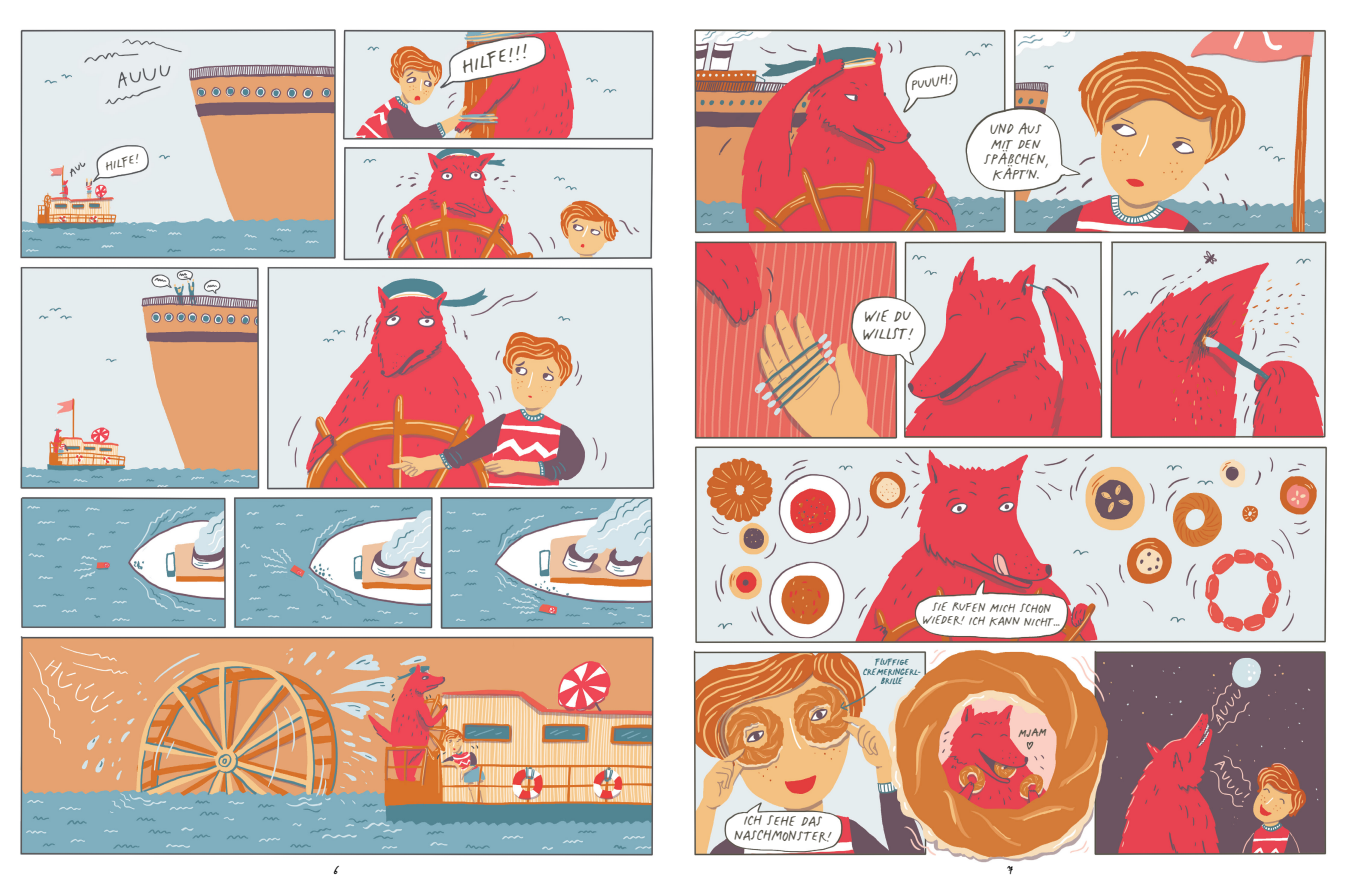
<style>
.page{position:relative;width:1347px;height:886px;background:#fff}
.page>*{position:absolute;margin:0;border:0;box-sizing:border-box;transform-origin:0 0}
.t1{font:19.25px "Josefina";color:#555248}
.t2{font:15.62px/17.2px "Josefina";color:#555248}
.t3{font:13.62px/15px "Josefina";letter-spacing:-.055em;color:#555248;text-align:center}
.t4{font:13.38px "Josefina";color:#555248}
.t5{font:12.5px "Josefina";color:#555248}
.t6{font:12.5px "Josefina";color:#000}
.t7{font:11.88px/13.1px "Josefina";color:#555248;text-align:center}
.t8{font:700 10.12px "Josefina";color:#555248}
.t9{font:700 8.62px/9.5px "Josefina";color:#2f6572;text-align:center}
</style>
<div class="page">
<img style="left:20px;top:29px;width:635px;height:827px">
<img style="left:693px;top:29px;width:634px;height:834px">
<p class="t5" style="left:104px;top:160px;width:37px;rotate:-15deg">HILFE!</p>
<h1 class="t1" style="left:459px;top:57px;width:70px;rotate:-15deg">HILFE!!!</h1>
<p class="t4" style="left:909px;top:78px;width:44px;rotate:-10deg">PUUUH!</p>
<p class="t3" style="left:983px;top:122px;width:66px">UND AUS<br>MIT DEN<br>SPÄßCHEN,<br>KÄPTN.</p>
<p class="t3" style="left:1026px;top:159px;width:4px">,</p>
<p class="t2" style="left:862px;top:308px;width:53px;rotate:-1deg">WIE DU<br>WILLST!</p>
<p class="t3" style="left:734px;top:813px;width:100px">ICH SEHE DAS<br>NASCHMONSTER!</p>
<p class="t7" style="left:923px;top:600px;width:138px;rotate:1deg">SIE RUFEN MICH SCHON<br>WIEDER! ICH KANN NICHT...</p>
<p class="t9" style="left:863px;top:658px;width:59px">FLUFFIGE<br>CREMERINGERL-<br>BRILLE</p>
<p class="t8" style="left:1018px;top:727px;width:30px;rotate:-3deg">MJAM</p>
<p class="t6" style="left:334px;top:863px;width:8px">6</p>
<p class="t6" style="left:1007px;top:863px;width:8px">7</p>
</div>
